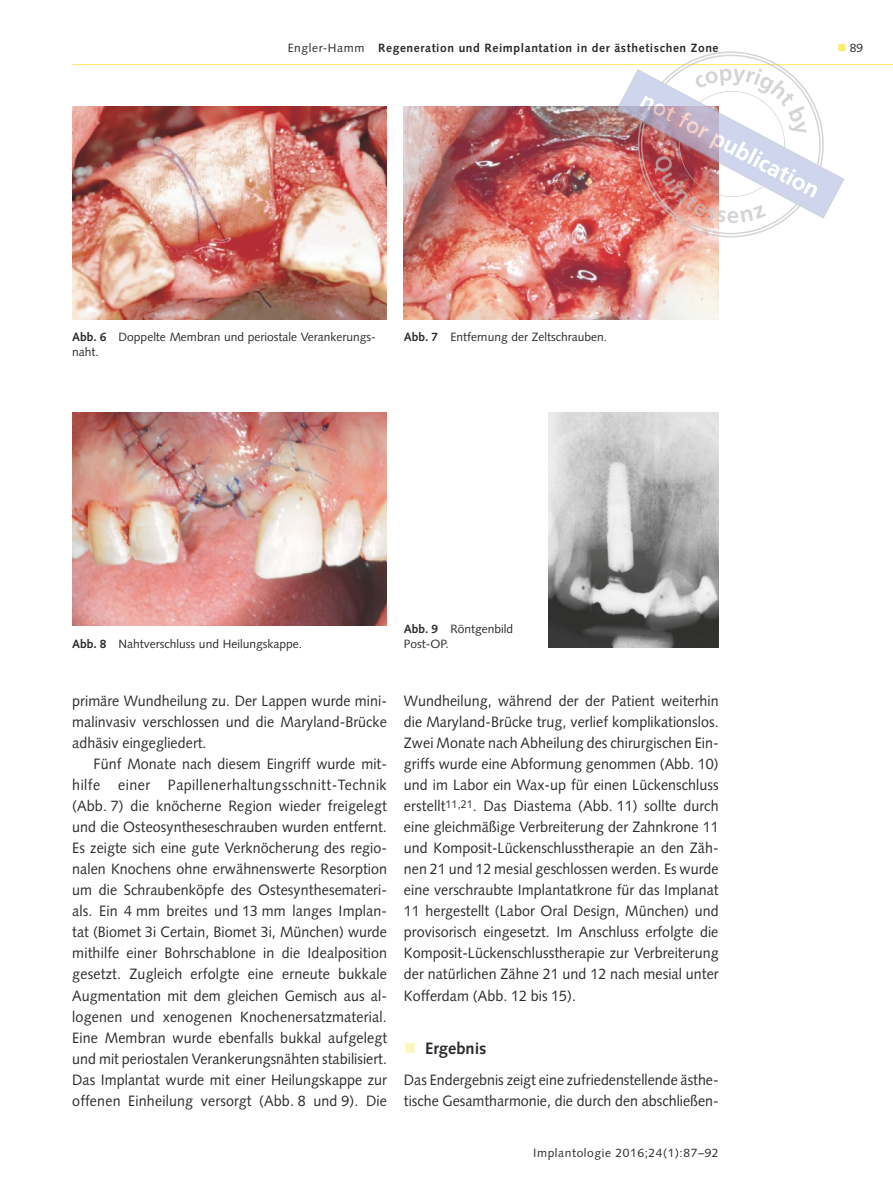
<style>
.page{position:relative;width:893px;height:1191px;background:#fff}
.page>*{position:absolute;margin:0;border:0;box-sizing:border-box;transform-origin:0 0}
.t1{font:700 16.5px "Syntax LT Std";color:#2b2b2a}
.t2{font:15px/21px "Syntax LT Std";letter-spacing:.005em;color:#2b2b2a;text-align:justify;scale:.95 1}
.t3{font:12px/14.4px "Syntax LT Std";color:#2b2b2a}
.t4{font:700 12px "Syntax LT Std";letter-spacing:.05em;color:#2b2b2a}
.t5{font:12px "Syntax LT Std";letter-spacing:.05em;color:#2b2b2a}
.s1{font-weight:400}
.s2{color:#ffea67}
.s3{font-weight:700}
</style>
<div class="page">
<hr style="left:72px;top:64px;width:821px;height:1px;background:#ffea67">
<img style="left:72px;top:106px;width:315px;height:213px">
<img style="left:404px;top:106px;width:315px;height:213px">
<img style="left:72px;top:413px;width:315px;height:212px">
<img style="left:549px;top:413px;width:170px;height:235px">
<img style="left:617px;top:51px;width:227px;height:186px">
<p class="t4" style="left:288px;top:41px;width:432px"><span class="s1">Engler-Hamm</span> Regeneration und Reimplantation in der ästhetischen Zone</p>
<p class="t3" style="left:838px;top:40px;width:27px"><span class="s2">■</span> 89</p>
<p class="t3" style="left:72px;top:330px;width:305px"><span class="s3">Abb. 6</span> Doppelte Membran und periostale Verankerungs&shy;naht.</p>
<p class="t3" style="left:404px;top:330px;width:205px"><span class="s3">Abb. 7</span> Entfernung der Zeltschrauben.</p>
<p class="t3" style="left:72px;top:636px;width:231px"><span class="s3">Abb. 8</span> Nahtverschluss und Heilungskappe.</p>
<p class="t3" style="left:404px;top:622px;width:111px"><span class="s3">Abb. 9</span> Röntgenbild<br>Post-OP.</p>
<p class="t2" style="left:72px;top:690px;width:333px">primäre Wundheilung zu. Der Lappen wurde mini&shy;malinvasiv verschlossen und die Maryland-Brücke adhäsiv eingegliedert.</p>
<p class="t2" style="left:72px;top:753px;width:333px;text-indent:21px">Fünf Monate nach diesem Eingriff wurde mit&shy;hilfe einer Papillenerhaltungsschnitt-Technik (Abb. 7) die knöcherne Region wieder freigelegt und die Osteosyntheseschrauben wurden entfernt.<br>Es zeigte sich eine gute Verknöcherung des regio&shy;nalen Knochens ohne erwähnenswerte Resorption um die Schraubenköpfe des Ostesynthesemateri&shy;als. Ein 4 mm breites und 13 mm langes Implan&shy;tat (Biomet 3i Certain, Biomet 3i, München) wurde mithilfe einer Bohrschablone in die Idealposition gesetzt. Zugleich erfolgte eine erneute bukkale Augmentation mit dem gleichen Gemisch aus al&shy;logenen und xenogenen Knochenersatzmaterial.<br>Eine Membran wurde ebenfalls bukkal aufgelegt und mit periostalen Verankerungsnähten stabilisiert.<br>Das Implantat wurde mit einer Heilungskappe zur offenen Einheilung versorgt (Abb. 8 und 9). Die</p>
<p class="t2" style="left:404px;top:690px;width:333px">Wundheilung, während der der Patient weiterhin die Maryland-Brücke trug, verlief komplikationslos.<br>Zwei Monate nach Abheilung des chirurgischen Ein&shy;griffs wurde eine Abformung genommen (Abb. 10) und im Labor ein Wax-up für einen Lückenschluss erstellt<sup>11,21</sup>. Das Diastema (Abb. 11) sollte durch eine gleichmäßige Verbreiterung der Zahnkrone 11 und Komposit-Lückenschlusstherapie an den Zäh&shy;nen 21 und 12 mesial geschlossen werden. Es wurde eine verschraubte Implantatkrone für das Implanat 11 hergestellt (Labor Oral Design, München) und provisorisch eingesetzt. Im Anschluss erfolgte die Komposit-Lückenschlusstherapie zur Verbreiterung der natürlichen Zähne 21 und 12 nach mesial unter Kofferdam (Abb. 12 bis 15).</p>
<p class="t1" style="left:425px;top:1039px;width:63px">Ergebnis</p>
<p class="t2" style="left:404px;top:1068px;width:333px">Das Endergebnis zeigt eine zufriedenstellende ästhe&shy;tische Gesamtharmonie, die durch den abschließen-</p>
<p class="t5" style="left:533px;top:1146px;width:187px">Implantologie 2016;24(1):87–92</p>
</div>
